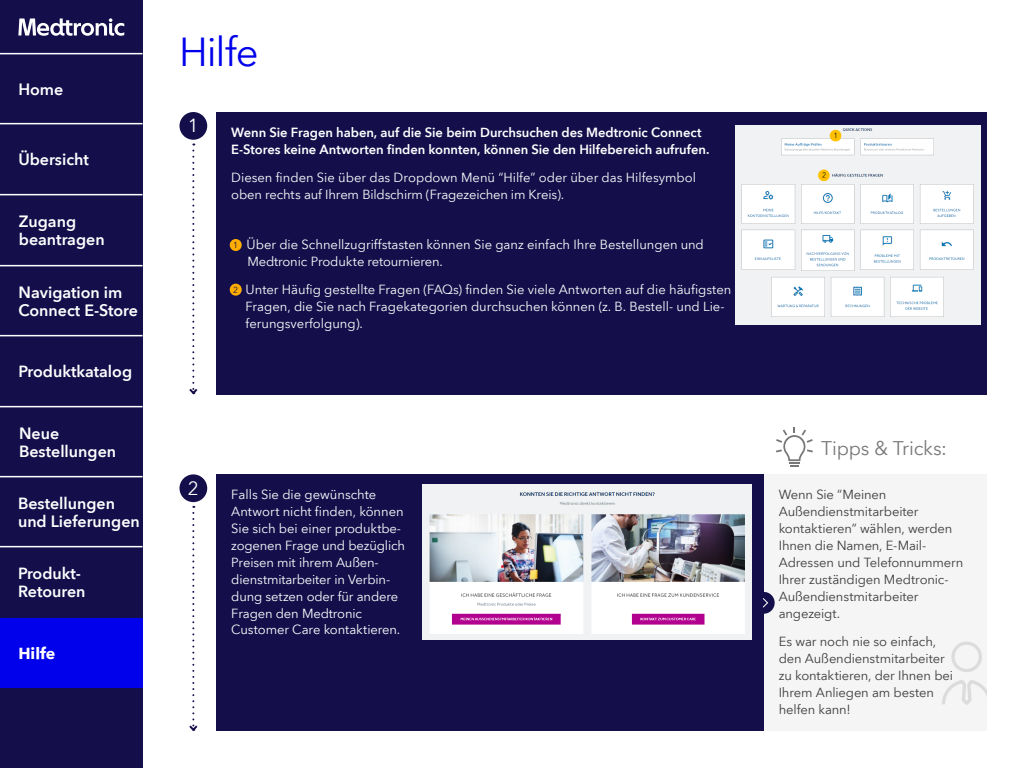
<style>
.page{position:relative;width:1024px;height:768px;background:#fff}
.page>*{position:absolute;margin:0;border:0;box-sizing:border-box;transform-origin:0 0}
.t1{font:40px "Avenir Next World";letter-spacing:-.025em;color:#0101eb}
.t2{font:19.45px "Avenir Next World";letter-spacing:-.015em;color:#777}
.t3{font:18.8px "Avenir Next World";color:#fff}
.t4{font:600 16px/18px "Avenir Next World";color:#fff}
.t5{font:700 16px "Avenir Next World";color:#fff}
.t6{font:13px/16.9px "Avenir Next World";color:#fff}
.t7{font:13px/16.9px "Avenir Next World";letter-spacing:-.01em;color:#3c3c3c}
.t8{font:600 13px/16.9px "Avenir Next World";letter-spacing:-.005em;color:#fff}
.t9{font:8.65px "Avenir Next World";color:#140f4b}
</style>
<div class="page">
<div style="left:0;top:0;width:142px;height:768px;background:#140f4b"></div>
<hr style="left:0;top:53px;width:142px;height:1px;background:#fff">
<hr style="left:0;top:123px;width:142px;height:1px;background:#fff">
<svg style="left:18px;top:18px;width:106px;height:18px"></svg>
<hr style="left:0;top:194px;width:142px;height:1px;background:#fff">
<hr style="left:0;top:265px;width:142px;height:1px;background:#fff">
<hr style="left:0;top:335px;width:142px;height:1px;background:#fff">
<hr style="left:0;top:406px;width:142px;height:1px;background:#fff">
<hr style="left:0;top:546px;width:142px;height:1px;background:#fff">
<hr style="left:0;top:476px;width:142px;height:1px;background:#fff">
<div style="left:0;top:618px;width:142px;height:70px;background:#0101eb"></div>
<div style="left:764px;top:474px;width:223px;height:257px;background:#f5f5f5"></div>
<div style="left:216px;top:112px;width:771px;height:282px;background:#140f4b"></div>
<div style="left:179px;top:112px;width:28px;height:28px;background:#140f4b;border-radius:50%"></div>
<svg style="left:189px;top:144px;width:9px;height:251px"></svg>
<div style="left:179px;top:474px;width:28px;height:28px;background:#140f4b;border-radius:50%"></div>
<svg style="left:189px;top:506px;width:9px;height:226px"></svg>
<div style="left:216px;top:474px;width:548px;height:257px;background:#140f4b"></div>
<div style="left:753px;top:592px;width:22px;height:22px;background:#140f4b;border-radius:50%"></div>
<svg style="left:762px;top:598px;width:6px;height:10px"></svg>
<div style="left:951px;top:642px;width:31px;height:30px;border:3px solid #dcdcdc;border-radius:50%"></div>
<svg style="left:942px;top:680px;width:45px;height:25px"></svg>
<div style="left:230px;top:239px;width:12px;height:12px;background:#ffad00;border-radius:50%"></div>
<div style="left:230px;top:284px;width:12px;height:12px;background:#ffad00;border-radius:50%"></div>
<svg style="left:776px;top:427px;width:37px;height:40px"></svg>
<img style="left:422px;top:484px;width:330px;height:156px">
<img style="left:735px;top:125px;width:246px;height:199px">
<p class="t4" style="left:18px;top:81px;width:47px">Home</p>
<p class="t4" style="left:18px;top:151px;width:72px">Übersicht</p>
<p class="t4" style="left:19px;top:213px;width:87px">Zugang beantragen</p>
<p class="t4" style="left:19px;top:284px;width:121px">Navigation im<br>Connect E-Store</p>
<p class="t4" style="left:19px;top:363px;width:115px">Produktkatalog</p>
<p class="t4" style="left:19px;top:425px;width:99px">Neue<br>Bestellungen</p>
<p class="t4" style="left:18px;top:495px;width:123px">Bestellungen und Lieferungen</p>
<p class="t4" style="left:18px;top:565px;width:69px">Produkt-<br>Retouren</p>
<p class="t5" style="left:18px;top:644px;width:39px">Hilfe</p>
<h1 class="t1" style="left:179px;top:20px;width:81px">Hilfe</h1>
<h3 class="t3" style="left:188px;top:110px;width:12px">1</h3>
<p class="t8" style="left:231px;top:124px;width:480px">Wenn Sie Fragen haben, auf die Sie beim Durchsuchen des Medtronic Connect<br>E-Stores keine Antworten finden konnten, können Sie den Hilfebereich aufrufen.</p>
<p class="t6" style="left:231px;top:170px;width:466px">Diesen finden Sie über das Dropdown Menü “Hilfe” oder über das Hilfesymbol oben rechts auf Ihrem Bildschirm (Fragezeichen im Kreis).</p>
<p class="t9" style="left:233px;top:238px;width:7px">1</p>
<p class="t9" style="left:233px;top:283px;width:7px">2</p>
<p class="t6" style="left:247px;top:236px;width:459px">Über die Schnellzugriffstasten können Sie ganz einfach Ihre Bestellungen und<br>Medtronic Produkte retournieren.</p>
<p class="t6" style="left:246px;top:282px;width:487px">Unter Häufig gestellte Fragen (FAQs) finden Sie viele Antworten auf die häufigsten<br>Fragen, die Sie nach Fragekategorien durchsuchen können (z. B. Bestell- und Lie&shy;ferungsverfolgung).</p>
<h3 class="t3" style="left:188px;top:473px;width:12px">2</h3>
<p class="t6" style="left:231px;top:486px;width:175px">Falls Sie die gewünschte<br>Antwort nicht finden, können<br>Sie sich bei einer produktbe&shy;zogenen Frage und bezüglich<br>Preisen mit ihrem Außen&shy;dienstmitarbeiter in Verbin&shy;dung setzen oder für andere<br>Fragen den Medtronic<br>Customer Care kontaktieren.</p>
<h2 class="t2" style="left:821px;top:432px;width:127px">Tipps &amp; Tricks:</h2>
<p class="t7" style="left:779px;top:486px;width:186px">Wenn Sie “Meinen<br>Außendienstmitarbeiter kontaktieren” wählen, werden<br>Ihnen die Namen, E-Mail-<br>Adressen und Telefonnummern<br>Ihrer zuständigen Medtronic-<br>Außendienstmitarbeiter angezeigt.</p>
<p class="t7" style="left:779px;top:633px;width:176px">Es war noch nie so einfach, den Außendienstmitarbeiter zu kontaktieren, der Ihnen bei<br>Ihrem Anliegen am besten helfen kann!</p>
</div>
